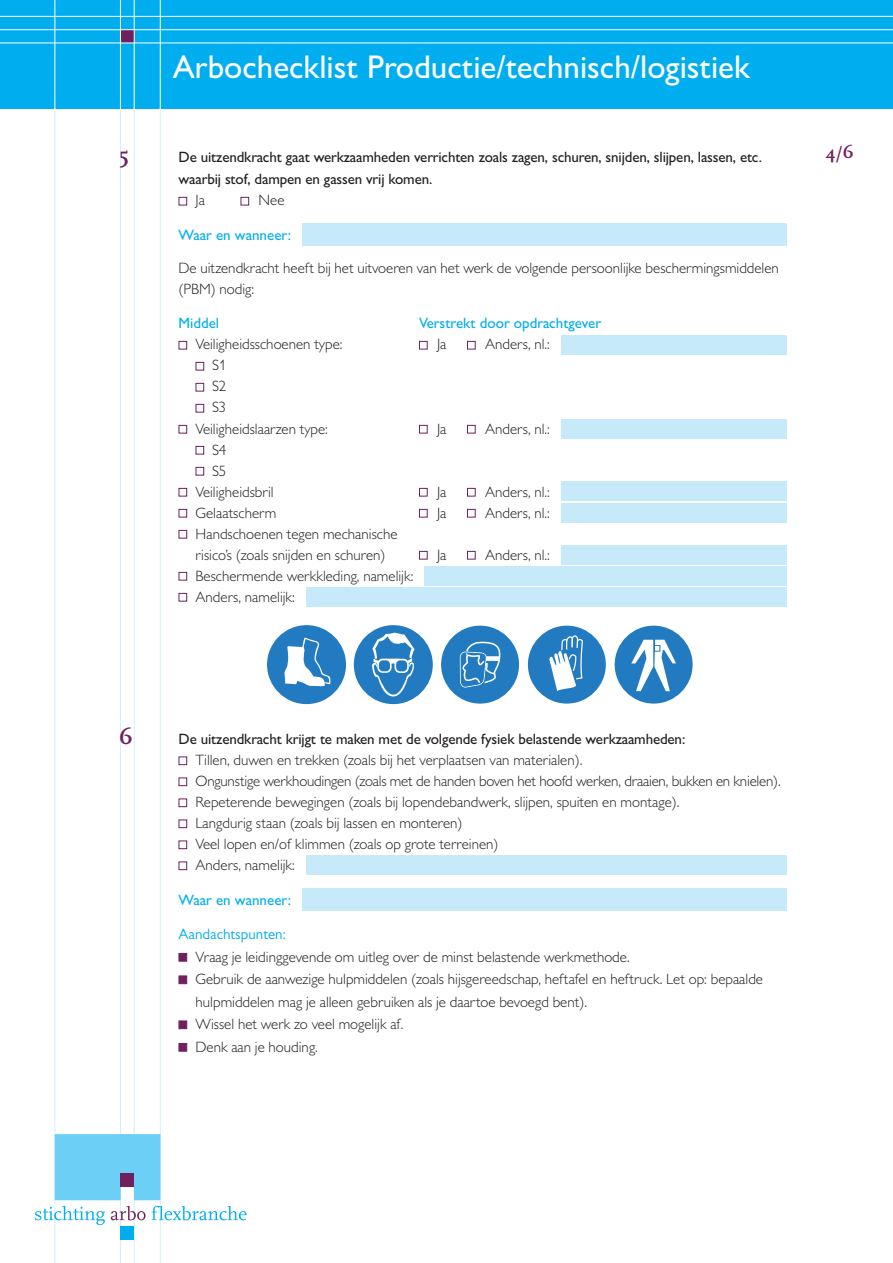
<style>
.page{position:relative;width:893px;height:1263px;background:#fff}
.page>*{position:absolute;margin:0;border:0;box-sizing:border-box;transform-origin:0 0}
.t1{font:500 33px "Gill Sans MT Pro";color:#fff}
.t2{font:700 22.5px "Scala";color:#6f205f}
.t3{font:700 18px "Scala";color:#6f205f}
.t4{font:300 15px/21px "Gill Sans MT Pro";color:#231f20}
.t5{font:500 15px/22.5px "Gill Sans MT Pro";letter-spacing:-.01em;color:#231f20}
.t6{font:500 15px "Gill Sans MT Pro";color:#00aeef}
.t7{font:15px "Gill Sans MT Pro";color:#00aeef}
.s1{font-size:22.5px}
</style>
<div class="page">
<div style="left:0;top:0;width:893px;height:108px;background:#00aeef"></div>
<div style="left:120px;top:30px;width:14px;height:13px;background:#6f205f"></div>
<hr style="left:0;top:43px;width:893px;height:1px;background:#fff">
<hr style="left:0;top:29px;width:893px;height:1px;background:#fff">
<hr style="left:0;top:16px;width:893px;height:1px;background:#fff">
<hr style="left:160px;top:0;width:1px;height:108px;background:#fff">
<hr style="left:120px;top:0;width:1px;height:108px;background:#fff">
<hr style="left:54px;top:0;width:1px;height:108px;background:#fff">
<hr style="left:134px;top:0;width:1px;height:108px;background:#fff">
<hr style="left:160px;top:108px;width:1px;height:1155px;background:#d4effb">
<hr style="left:120px;top:108px;width:1px;height:1155px;background:#d4effb">
<hr style="left:54px;top:108px;width:1px;height:1155px;background:#d4effb">
<hr style="left:134px;top:108px;width:1px;height:1155px;background:#d4effb">
<svg style="left:35px;top:1206px;width:70px;height:19px"></svg>
<svg style="left:111px;top:1206px;width:35px;height:14px"></svg>
<svg style="left:152px;top:1206px;width:95px;height:14px"></svg>
<div style="left:55px;top:1134px;width:105px;height:66px;background:#6bcff6"></div>
<div style="left:121px;top:1174px;width:13px;height:13px;background:#6f205f"></div>
<div style="left:121px;top:1227px;width:13px;height:13px;background:#00aeef"></div>
<div style="left:179px;top:197px;width:8px;height:8px;border:1px solid #6f205f"></div>
<div style="left:241px;top:197px;width:8px;height:8px;border:1px solid #6f205f"></div>
<div style="left:179px;top:341px;width:8px;height:8px;border:1px solid #6f205f"></div>
<div style="left:419px;top:341px;width:9px;height:8px;border:1px solid #6f205f"></div>
<div style="left:467px;top:341px;width:9px;height:8px;border:1px solid #6f205f"></div>
<div style="left:196px;top:362px;width:8px;height:8px;border:1px solid #6f205f"></div>
<div style="left:196px;top:383px;width:8px;height:8px;border:1px solid #6f205f"></div>
<div style="left:196px;top:404px;width:8px;height:8px;border:1px solid #6f205f"></div>
<div style="left:179px;top:425px;width:8px;height:8px;border:1px solid #6f205f"></div>
<div style="left:419px;top:425px;width:9px;height:8px;border:1px solid #6f205f"></div>
<div style="left:467px;top:425px;width:9px;height:8px;border:1px solid #6f205f"></div>
<div style="left:196px;top:446px;width:8px;height:8px;border:1px solid #6f205f"></div>
<div style="left:196px;top:467px;width:8px;height:8px;border:1px solid #6f205f"></div>
<div style="left:179px;top:488px;width:8px;height:8px;border:1px solid #6f205f"></div>
<div style="left:419px;top:488px;width:9px;height:8px;border:1px solid #6f205f"></div>
<div style="left:467px;top:488px;width:9px;height:8px;border:1px solid #6f205f"></div>
<div style="left:179px;top:509px;width:8px;height:8px;border:1px solid #6f205f"></div>
<div style="left:419px;top:509px;width:9px;height:8px;border:1px solid #6f205f"></div>
<div style="left:467px;top:509px;width:9px;height:8px;border:1px solid #6f205f"></div>
<div style="left:179px;top:530px;width:8px;height:8px;border:1px solid #6f205f"></div>
<div style="left:419px;top:551px;width:9px;height:8px;border:1px solid #6f205f"></div>
<div style="left:467px;top:551px;width:9px;height:8px;border:1px solid #6f205f"></div>
<div style="left:179px;top:572px;width:8px;height:8px;border:1px solid #6f205f"></div>
<div style="left:179px;top:593px;width:8px;height:8px;border:1px solid #6f205f"></div>
<div style="left:179px;top:756px;width:8px;height:9px;border:1px solid #6f205f"></div>
<div style="left:179px;top:777px;width:8px;height:9px;border:1px solid #6f205f"></div>
<div style="left:179px;top:798px;width:8px;height:9px;border:1px solid #6f205f"></div>
<div style="left:179px;top:819px;width:8px;height:9px;border:1px solid #6f205f"></div>
<div style="left:179px;top:840px;width:8px;height:9px;border:1px solid #6f205f"></div>
<div style="left:179px;top:861px;width:8px;height:9px;border:1px solid #6f205f"></div>
<div style="left:179px;top:953px;width:8px;height:8px;background:#6f205f;border:1px solid #6f205f"></div>
<div style="left:179px;top:975px;width:8px;height:9px;background:#6f205f;border:1px solid #6f205f"></div>
<div style="left:179px;top:1020px;width:8px;height:9px;background:#6f205f;border:1px solid #6f205f"></div>
<div style="left:179px;top:1043px;width:8px;height:8px;background:#6f205f;border:1px solid #6f205f"></div>
<div style="left:561px;top:482px;width:226px;height:19px;background:#c6eafa"></div>
<div style="left:561px;top:503px;width:226px;height:19px;background:#c6eafa"></div>
<div style="left:561px;top:545px;width:226px;height:19px;background:#c6eafa"></div>
<div style="left:424px;top:566px;width:363px;height:19px;background:#c6eafa"></div>
<div style="left:306px;top:587px;width:481px;height:19px;background:#c6eafa"></div>
<div style="left:561px;top:335px;width:226px;height:19px;background:#c6eafa"></div>
<div style="left:561px;top:419px;width:226px;height:19px;background:#c6eafa"></div>
<svg style="left:354px;top:625px;width:79px;height:79px"></svg>
<div style="left:615px;top:626px;width:78px;height:78px;background:#227bc0;border-radius:50%"></div>
<svg style="left:631px;top:640px;width:45px;height:51px"></svg>
<div style="left:528px;top:626px;width:78px;height:78px;background:#227bc0;border-radius:50%"></div>
<svg style="left:549px;top:635px;width:34px;height:56px"></svg>
<div style="left:441px;top:626px;width:78px;height:78px;background:#227bc0;border-radius:50%"></div>
<svg style="left:460px;top:642px;width:40px;height:46px"></svg>
<div style="left:267px;top:625px;width:79px;height:79px;background:#227bc0;border-radius:50%"></div>
<svg style="left:284px;top:637px;width:46px;height:49px"></svg>
<div style="left:302px;top:223px;width:485px;height:23px;background:#c6eafa"></div>
<div style="left:306px;top:855px;width:481px;height:19px;background:#c6eafa"></div>
<div style="left:302px;top:888px;width:485px;height:23px;background:#c6eafa"></div>
<h1 class="t1" style="left:173px;top:48px;width:578px">Arbochecklist Productie/technisch/logistiek</h1>
<h2 class="t2" style="left:119px;top:142px;width:11px">5</h2>
<p class="t5" style="left:179px;top:146px;width:585px">De uitzendkracht gaat werkzaamheden verrichten zoals zagen, schuren, snijden, slijpen, lassen, etc. waarbij stof, dampen en gassen vrij komen.</p>
<p class="t4" style="left:196px;top:190px;width:11px">Ja</p>
<p class="t4" style="left:259px;top:190px;width:27px">Nee</p>
<p class="t6" style="left:179px;top:226px;width:114px">Waar en wanneer:</p>
<p class="t4" style="left:179px;top:257px;width:602px">De uitzendkracht heeft bij het uitvoeren van het werk de volgende persoonlijke beschermingsmiddelen (PBM) nodig:</p>
<p class="t6" style="left:179px;top:314px;width:42px">Middel</p>
<p class="t6" style="left:419px;top:314px;width:184px">Verstrekt door opdrachtgever</p>
<p class="t4" style="left:196px;top:334px;width:148px">Veiligheidsschoenen type:</p>
<p class="t4" style="left:437px;top:334px;width:11px">Ja</p>
<p class="t4" style="left:485px;top:334px;width:66px">Anders, nl.:</p>
<p class="t4" style="left:212px;top:355px;width:16px">S<span class="s1">1</span></p>
<p class="t4" style="left:212px;top:376px;width:16px">S2</p>
<p class="t4" style="left:212px;top:397px;width:16px">S3</p>
<p class="t4" style="left:196px;top:418px;width:134px">Veiligheidslaarzen type:</p>
<p class="t4" style="left:437px;top:418px;width:11px">Ja</p>
<p class="t4" style="left:485px;top:418px;width:66px">Anders, nl.:</p>
<p class="t4" style="left:212px;top:439px;width:16px">S4</p>
<p class="t4" style="left:212px;top:460px;width:16px">S5</p>
<p class="t4" style="left:196px;top:481px;width:80px">Veiligheidsbril</p>
<p class="t4" style="left:437px;top:481px;width:11px">Ja</p>
<p class="t4" style="left:485px;top:481px;width:66px">Anders, nl.:</p>
<p class="t4" style="left:196px;top:502px;width:82px">Gelaatscherm</p>
<p class="t4" style="left:437px;top:502px;width:11px">Ja</p>
<p class="t4" style="left:485px;top:502px;width:66px">Anders, nl.:</p>
<p class="t4" style="left:196px;top:523px;width:203px">Handschoenen tegen mechanische risico’s (zoals snijden en schuren)</p>
<p class="t4" style="left:437px;top:544px;width:11px">Ja</p>
<p class="t4" style="left:485px;top:544px;width:66px">Anders, nl.:</p>
<p class="t4" style="left:196px;top:565px;width:219px">Beschermende werkkleding, namelijk:<br>Anders, namelijk:</p>
<p class="t3" style="left:826px;top:142px;width:30px">4/6</p>
<h2 class="t2" style="left:119px;top:724px;width:15px">6</h2>
<p class="t5" style="left:179px;top:728px;width:508px">De uitzendkracht krijgt te maken met de volgende fysiek belastende werkzaamheden:</p>
<p class="t4" style="left:196px;top:749px;width:587px">Tillen, duwen en trekken (zoals bij het verplaatsen van materialen).<br>Ongunstige werkhoudingen (zoals met de handen boven het hoofd werken, draaien, bukken en knielen).<br>Repeterende bewegingen (zoals bij lopendebandwerk, slijpen, spuiten en montage).<br>Langdurig staan (zoals bij lassen en monteren)<br>Veel lopen en/of klimmen (zoals op grote terreinen)<br>Anders, namelijk:</p>
<p class="t6" style="left:179px;top:890px;width:114px">Waar en wanneer:</p>
<p class="t7" style="left:179px;top:925px;width:109px">Aandachtspunten:</p>
<p class="t4" style="left:196px;top:945px;width:569px;line-height:22.5px">Vraag je leidinggevende om uitleg over de minst belastende werkmethode.<br>Gebruik de aanwezige hulpmiddelen (zoals hijsgereedschap, heftafel en heftruck. Let op: bepaalde hulpmiddelen mag je alleen gebruiken als je daartoe bevoegd bent).<br>Wissel het werk zo veel mogelijk af.<br>Denk aan je houding.</p>
</div>
